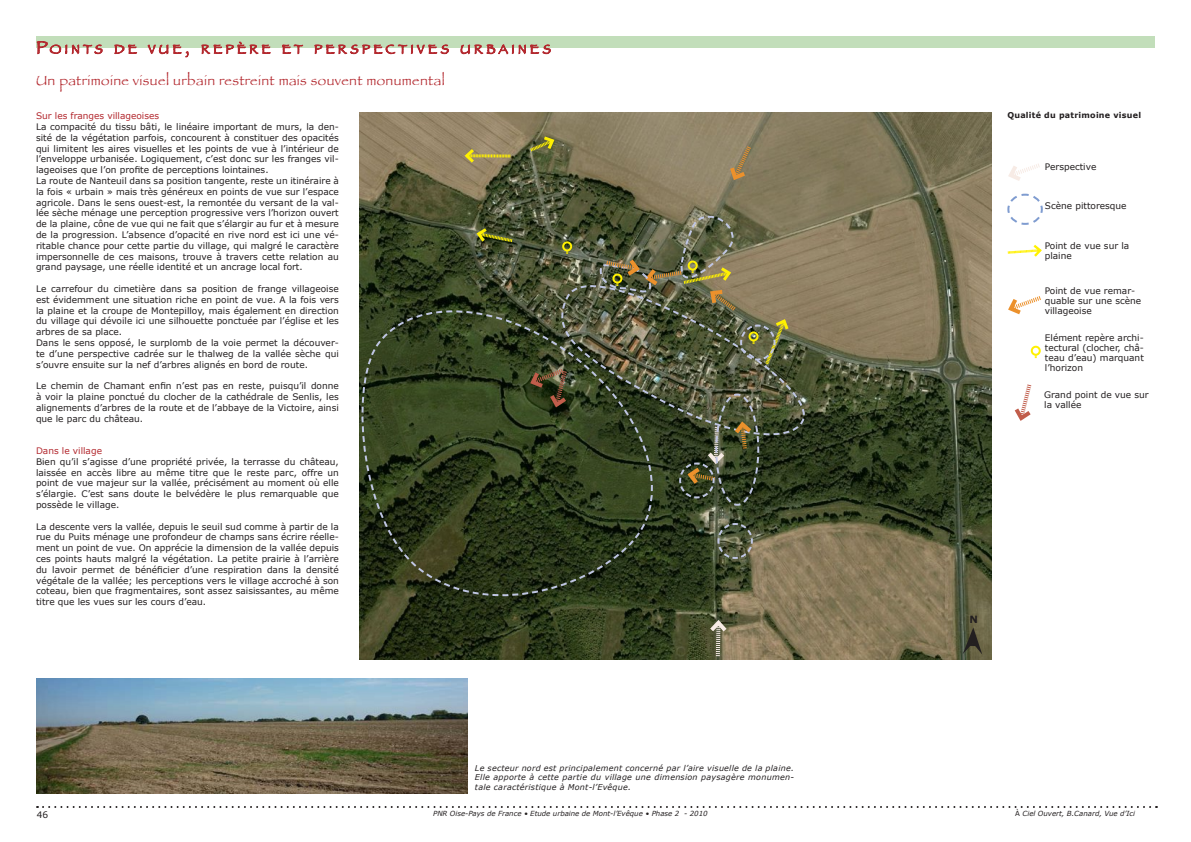
<style>
.page{position:relative;width:1191px;height:842px;background:#fff}
.page>*{position:absolute;margin:0;border:0;box-sizing:border-box;transform-origin:0 0}
.petit_titre_de_page{font:14px "Papyrus";letter-spacing:.03em;color:#b3292f}
.texte{font:700 10px "Verdana";color:#231f20}
.texte-2{font:9px/10.8px "Verdana";color:#231f20;text-align:justify}
.texte-3{font:9px "Verdana";color:#b3292f}
.legende_sous_photo{font:italic 8px/9.6px "Verdana";letter-spacing:.03em;color:#231f20;text-align:justify}
.legende_sous_photo-2{font:700 8px "Verdana";letter-spacing:.03em;color:#231f20}
.t1{font:italic 7px "Verdana";color:#231f20}
.s1{font-style:normal}
</style>
<div class="page">
<svg style="left:37px;top:806px;width:1120px;height:2px"></svg>
<div style="left:36px;top:36px;width:1119px;height:11px;background:#c2deba"></div>
<svg style="left:37px;top:41px;width:66px;height:13px"></svg>
<svg style="left:114px;top:45px;width:23px;height:9px"></svg>
<svg style="left:148px;top:45px;width:41px;height:12px"></svg>
<svg style="left:201px;top:42px;width:70px;height:12px"></svg>
<svg style="left:282px;top:44px;width:21px;height:10px"></svg>
<svg style="left:314px;top:44px;width:135px;height:10px"></svg>
<svg style="left:460px;top:44px;width:91px;height:10px"></svg>
<svg style="left:1008px;top:244px;width:34px;height:13px"></svg>
<div style="left:1030px;top:346px;width:10px;height:10px;border:2px solid #fff101;border-radius:50%"></div>
<img style="left:36px;top:678px;width:432px;height:115px">
<img style="left:360px;top:112px;width:631px;height:547px">
<svg style="left:727px;top:146px;width:24px;height:37px"></svg>
<svg style="left:1008px;top:296px;width:33px;height:19px"></svg>
<svg style="left:530px;top:134px;width:26px;height:18px"></svg>
<svg style="left:462px;top:146px;width:48px;height:20px"></svg>
<svg style="left:1007px;top:193px;width:36px;height:32px"></svg>
<svg style="left:1008px;top:164px;width:32px;height:17px"></svg>
<svg style="left:359px;top:216px;width:447px;height:440px;background:#41482c"></svg>
<svg style="left:1014px;top:384px;width:18px;height:37px"></svg>
<svg style="left:962px;top:627px;width:20px;height:28px"></svg>
<p class="petit_titre_de_page" style="left:36px;top:71px;width:410px">Un patrimoine visuel urbain restreint mais souvent monumental</p>
<p class="texte-3" style="left:36px;top:110px;width:125px">Sur les franges villageoises</p>
<p class="texte-2" style="left:36px;top:121px;width:304px">La compacité du tissu bâti, le linéaire important de murs, la den&shy;sité de la végétation parfois, concourent à constituer des opacités qui limitent les aires visuelles et les points de vue à l’intérieur de l’enveloppe urbanisée. Logiquement, c’est donc sur les franges vil&shy;lageoises que l’on profite de perceptions lointaines.</p>
<p class="texte-2" style="left:36px;top:175px;width:304px">La route de Nanteuil dans sa position tangente, reste un itinéraire à la fois « urbain » mais très généreux en points de vue sur l’espace agricole. Dans le sens ouest-est, la remontée du versant de la val&shy;lée sèche ménage une perception progressive vers l’horizon ouvert de la plaine, cône de vue qui ne fait que s’élargir au fur et à mesure de la progression. L’absence d’opacité en rive nord est ici une vé&shy;ritable chance pour cette partie du village, qui malgré le caractère impersonnelle de ces maisons, trouve à travers cette relation au grand paysage, une réelle identité et un ancrage local fort.</p>
<p class="texte-2" style="left:36px;top:283px;width:304px">Le carrefour du cimetière dans sa position de frange villageoise est évidemment une situation riche en point de vue. A la fois vers la plaine et la croupe de Montepilloy, mais également en direction du village qui dévoile ici une silhouette ponctuée par l’église et les arbres de sa place.</p>
<p class="texte-2" style="left:36px;top:337px;width:304px">Dans le sens opposé, le surplomb de la voie permet la découver&shy;te d’une perspective cadrée sur le thalweg de la vallée sèche qui s’ouvre ensuite sur la nef d’arbres alignés en bord de route.</p>
<p class="texte-2" style="left:36px;top:380px;width:304px">Le chemin de Chamant enfin n’est pas en reste, puisqu’il donne à voir la plaine ponctué du clocher de la cathédrale de Senlis, les alignements d’arbres de la route et de l’abbaye de la Victoire, ainsi que le parc du château.</p>
<p class="texte-3" style="left:36px;top:445px;width:68px">Dans le village</p>
<p class="texte-2" style="left:36px;top:456px;width:304px">Bien qu’il s’agisse d’une propriété privée, la terrasse du château, laissée en accès libre au même titre que le reste parc, offre un point de vue majeur sur la vallée, précisément au moment où elle s’élargie. C’est sans doute le belvédère le plus remarquable que possède le village.</p>
<p class="texte-2" style="left:36px;top:521px;width:304px">La descente vers la vallée, depuis le seuil sud comme à partir de la rue du Puits ménage une profondeur de champs sans écrire réelle&shy;ment un point de vue. On apprécie la dimension de la vallée depuis ces points hauts malgré la végétation. La petite prairie à l’arrière du lavoir permet de bénéficier d’une respiration dans la densité végétale de la vallée; les perceptions vers le village accroché à son coteau, bien que fragmentaires, sont assez saisissantes, au même titre que les vues sur les cours d’eau.</p>
<p class="legende_sous_photo" style="left:475px;top:763px;width:320px">Le secteur nord est principalement concerné par l’aire visuelle de la plaine.<br>Elle apporte à cette partie du village une dimension paysagère monumen&shy;tale caractéristique à Mont-l’Evêque.</p>
<p class="legende_sous_photo-2" style="left:1007px;top:110px;width:135px">Qualité du patrimoine visuel</p>
<p class="texte-2" style="left:1045px;top:161px;width:53px">Perspective</p>
<p class="texte-2" style="left:1045px;top:200px;width:83px">Scène pittoresque</p>
<p class="texte-2" style="left:1044px;top:240px;width:86px;line-height:10px">Point de vue sur la plaine</p>
<p class="texte-2" style="left:1044px;top:286px;width:98px;line-height:10px;text-align:left">Point de vue remar&shy;quable sur une scène villageoise</p>
<p class="texte-2" style="left:1045px;top:332px;width:100px;line-height:10px">Elément repère archi&shy;tectural (clocher, châ&shy;teau d’eau) marquant l’horizon</p>
<p class="texte-2" style="left:1044px;top:389px;width:106px;line-height:10px">Grand point de vue sur la vallée</p>
<p class="texte" style="left:969px;top:613px;width:10px">N</p>
<p class="texte-2" style="left:37px;top:809px;width:13px">46</p>
<p class="t1" style="left:433px;top:809px;width:276px">PNR Oise-Pays de France • Etude urbaine de Mont-l’Evêque • Phase 2 - 2010</p>
<p class="t1" style="left:1015px;top:809px;width:121px"><span class="s1">à</span> Ciel Ouvert, B.Canard, Vue d’Ici</p>
</div>
